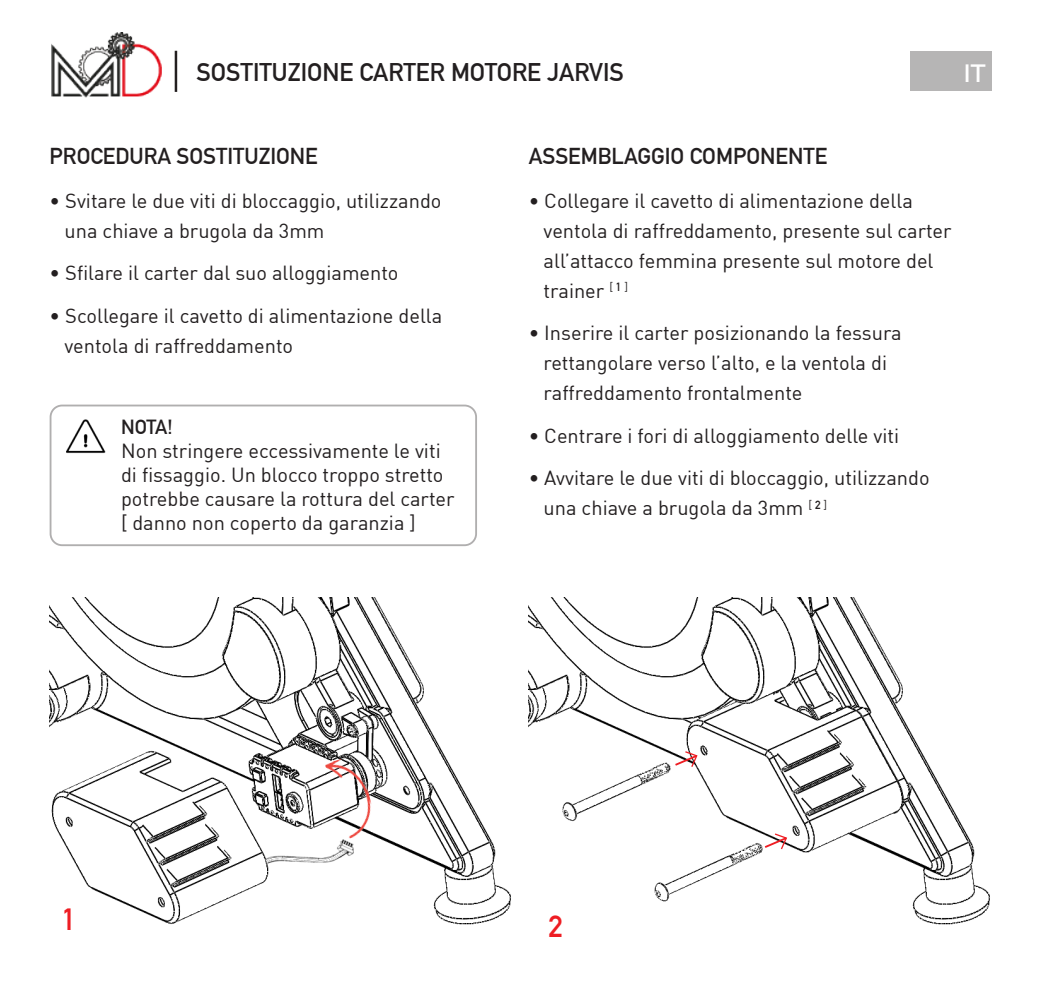
<style>
.page{position:relative;width:1042px;height:993px;background:#fff}
.page>*{position:absolute;margin:0;border:0;box-sizing:border-box;transform-origin:0 0}
.Paragrafo_base{font:700 30px "DIN Alternate";color:#ee1d23}
.Paragrafo_base-2{font:700 25px "DIN Alternate";color:#231f20}
.Paragrafo_base-3{font:600 25px "Raleway";color:#fff}
.Paragrafo_base-4{font:700 22.5px "DIN Alternate";color:#231f20}
.Paragrafo_base-5{font:20px/24px "DIN";color:#231f20}
.Paragrafo_base-6{font:700 20px "DIN Alternate";color:#231f20}
</style>
<div class="page">
<div style="left:910px;top:52px;width:81px;height:39px;background:#b6b5b5"></div>
<img style="left:51px;top:32px;width:110px;height:66px">
<hr style="left:175px;top:51px;width:2px;height:41px;background:#231f20">
<img style="left:50px;top:597px;width:461px;height:328px">
<img style="left:529px;top:597px;width:461px;height:328px">
<svg style="left:762px;top:832px;width:27px;height:18px"></svg>
<svg style="left:673px;top:749px;width:26px;height:19px"></svg>
<img style="left:325px;top:754px;width:54px;height:85px">
<div style="left:50px;top:404px;width:427px;height:142px;border:2px solid #231f20;border-radius:12px"></div>
<img style="left:66px;top:419px;width:40px;height:34px">
<p class="Paragrafo_base-2" style="left:197px;top:53px;width:429px">SOSTITUZIONE CARTER MOTORE JARVIS</p>
<p class="Paragrafo_base-3" style="left:963px;top:59px;width:24px">IT</p>
<p class="Paragrafo_base-4" style="left:50px;top:139px;width:270px">PROCEDURA SOSTITUZIONE</p>
<p class="Paragrafo_base-5" style="left:50px;top:188px;width:393px">• Svitare le due viti di bloccaggio, utilizzando</p>
<p class="Paragrafo_base-5" style="left:65px;top:218px;width:261px">una chiave a brugola da 3mm</p>
<p class="Paragrafo_base-5" style="left:50px;top:260px;width:350px">• Sfilare il carter dal suo alloggiamento</p>
<p class="Paragrafo_base-5" style="left:50px;top:303px;width:394px">• Scollegare il cavetto di alimentazione della</p>
<p class="Paragrafo_base-5" style="left:65px;top:333px;width:230px">ventola di raffreddamento</p>
<p class="Paragrafo_base-6" style="left:121px;top:411px;width:53px">NOTA!</p>
<p class="Paragrafo_base-5" style="left:121px;top:438px;width:335px">Non stringere eccessivamente le viti di fissaggio. Un blocco troppo stretto potrebbe causare la rottura del carter</p>
<p class="Paragrafo_base-5" style="left:121px;top:510px;width:296px">[ danno non coperto da garanzia ]</p>
<p class="Paragrafo_base-4" style="left:529px;top:139px;width:300px">ASSEMBLAGGIO COMPONENTE</p>
<p class="Paragrafo_base-5" style="left:529px;top:188px;width:386px">• Collegare il cavetto di alimentazione della</p>
<p class="Paragrafo_base-5" style="left:543px;top:218px;width:409px">ventola di raffreddamento, presente sul carter</p>
<p class="Paragrafo_base-5" style="left:543px;top:248px;width:391px">all’attacco femmina presente sul motore del</p>
<p class="Paragrafo_base-5" style="left:543px;top:278px;width:86px">trainer <sup>[</sup> <sup>1</sup> <sup>]</sup></p>
<p class="Paragrafo_base-5" style="left:529px;top:320px;width:375px">• Inserire il carter posizionando la fessura</p>
<p class="Paragrafo_base-5" style="left:543px;top:350px;width:345px">rettangolare verso l’alto, e la ventola di</p>
<p class="Paragrafo_base-5" style="left:543px;top:380px;width:260px">raffreddamento frontalmente</p>
<p class="Paragrafo_base-5" style="left:529px;top:423px;width:372px">• Centrare i fori di alloggiamento delle viti</p>
<p class="Paragrafo_base-5" style="left:529px;top:465px;width:402px">• Avvitare le due viti di bloccaggio, utilizzando</p>
<p class="Paragrafo_base-5" style="left:543px;top:495px;width:285px">una chiave a brugola da 3mm <sup>[</sup> <sup>2</sup> <sup>]</sup></p>
<p class="Paragrafo_base" style="left:62px;top:896px;width:16px">1</p>
<p class="Paragrafo_base" style="left:549px;top:903px;width:16px">2</p>
</div>
